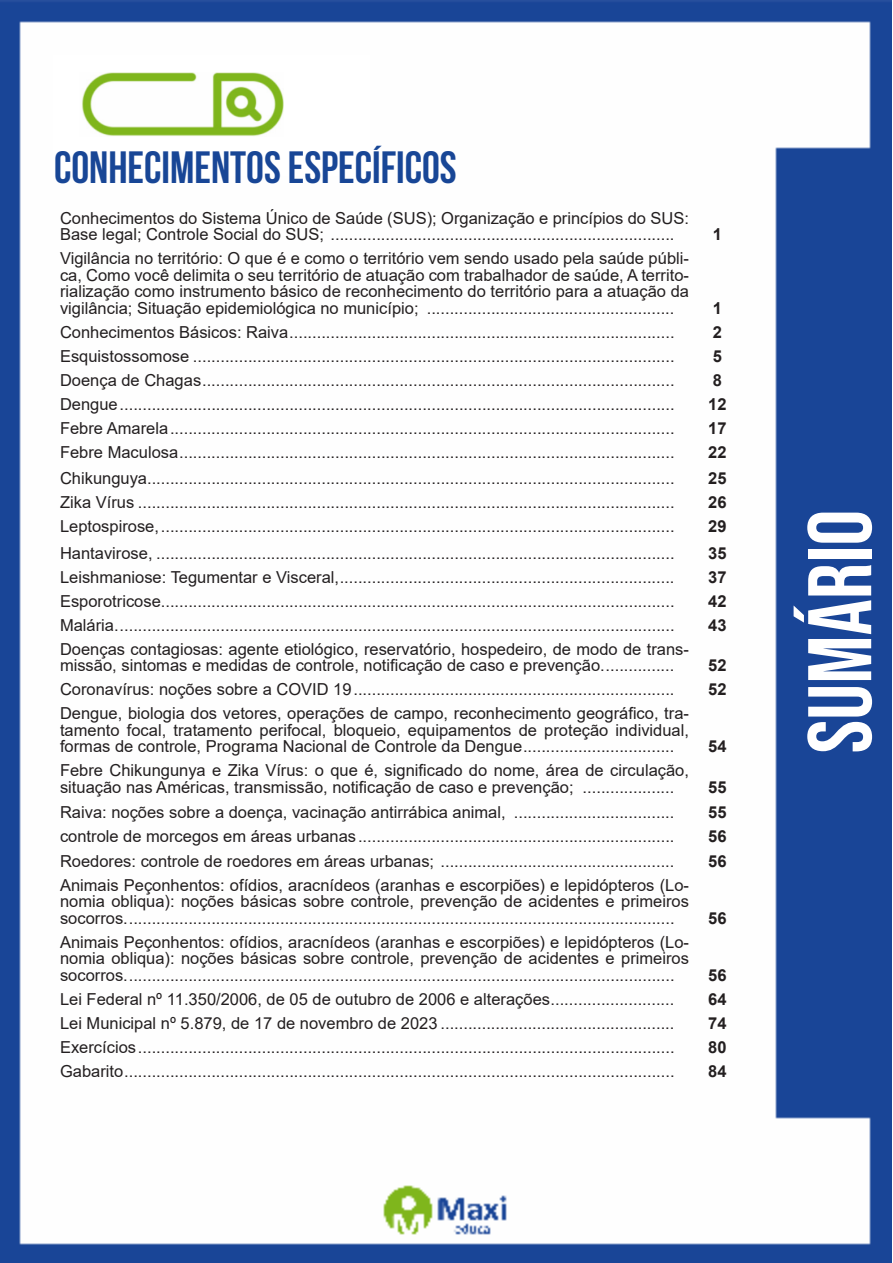
<style>
.page{position:relative;width:893px;height:1263px;background:#fff}
.page>*{position:absolute;margin:0;border:0;box-sizing:border-box;transform-origin:0 0}
.t1{font:90px "Bebas Neue";color:#fff}
.t2{font:700 45px "Bebas Neue";color:#184696}
.ALTERNATIVAS{font:16.5px/16.5px "Arial";color:#231f20;text-align:justify}
.INDICE{font:700 16.5px "Arial";color:#231f20}
</style>
<div class="page">
<img style="left:0;top:0;width:892px;height:1263px">
<div style="left:53px;top:55px;width:317px;height:121px;background:#fff"></div>
<img style="left:82px;top:72px;width:201px;height:64px">
<p class="t2" style="left:54px;top:142px;width:404px">CONHECIMENTOS ESPECÍFICOS</p>
<p class="ALTERNATIVAS" style="left:60px;top:209px;width:630px">Conhecimentos do Sistema Único de Saúde (SUS); Organização e princípios do SUS:<br>Base legal; Controle Social do SUS; ...........................................................................</p>
<p class="ALTERNATIVAS" style="left:60px;top:250px;width:630px">Vigilância no território: O que é e como o território vem sendo usado pela saúde públi&shy;ca, Como você delimita o seu território de atuação com trabalhador de saúde, A territo&shy;rialização como instrumento básico de reconhecimento do território para a atuação da vigilância; Situação epidemiológica no município; ......................................................</p>
<p class="INDICE" style="left:713px;top:223px;width:11px">1</p>
<p class="INDICE" style="left:713px;top:296px;width:11px">1</p>
<p class="ALTERNATIVAS" style="left:60px;top:323px;width:616px">Conhecimentos Básicos: Raiva....................................................................................</p>
<p class="INDICE" style="left:713px;top:320px;width:11px">2</p>
<p class="ALTERNATIVAS" style="left:60px;top:347px;width:616px">Esquistossomose .........................................................................................................</p>
<p class="INDICE" style="left:713px;top:344px;width:11px">5</p>
<p class="ALTERNATIVAS" style="left:60px;top:371px;width:616px">Doença de Chagas.......................................................................................................</p>
<p class="INDICE" style="left:713px;top:368px;width:11px">8</p>
<p class="ALTERNATIVAS" style="left:60px;top:396px;width:616px">Dengue.........................................................................................................................</p>
<p class="INDICE" style="left:708px;top:392px;width:20px">12</p>
<p class="ALTERNATIVAS" style="left:60px;top:420px;width:616px">Febre Amarela..............................................................................................................</p>
<p class="INDICE" style="left:708px;top:416px;width:20px">17</p>
<p class="ALTERNATIVAS" style="left:60px;top:444px;width:616px">Febre Maculosa............................................................................................................</p>
<p class="INDICE" style="left:708px;top:440px;width:20px">22</p>
<p class="ALTERNATIVAS" style="left:60px;top:469px;width:616px">Chikunguya...................................................................................................................</p>
<p class="INDICE" style="left:708px;top:466px;width:20px">25</p>
<p class="ALTERNATIVAS" style="left:60px;top:493px;width:616px">Zika Vírus .....................................................................................................................</p>
<p class="INDICE" style="left:708px;top:490px;width:20px">26</p>
<p class="ALTERNATIVAS" style="left:60px;top:518px;width:616px">Leptospirose,................................................................................................................</p>
<p class="INDICE" style="left:708px;top:515px;width:20px">29</p>
<p class="ALTERNATIVAS" style="left:60px;top:545px;width:616px">Hantavirose, .................................................................................................................</p>
<p class="INDICE" style="left:708px;top:541px;width:20px">35</p>
<p class="ALTERNATIVAS" style="left:60px;top:569px;width:616px">Leishmaniose: Tegumentar e Visceral,.........................................................................</p>
<p class="INDICE" style="left:708px;top:565px;width:20px">37</p>
<p class="ALTERNATIVAS" style="left:60px;top:593px;width:616px">Esporotricose................................................................................................................</p>
<p class="INDICE" style="left:708px;top:589px;width:20px">42</p>
<p class="ALTERNATIVAS" style="left:60px;top:617px;width:616px">Malária..........................................................................................................................</p>
<p class="INDICE" style="left:708px;top:613px;width:20px">43</p>
<p class="ALTERNATIVAS" style="left:60px;top:641px;width:630px">Doenças contagiosas: agente etiológico, reservatório, hospedeiro, de modo de trans&shy;missão, sintomas e medidas de controle, notificação de caso e prevenção................</p>
<p class="INDICE" style="left:708px;top:654px;width:20px">52</p>
<p class="ALTERNATIVAS" style="left:60px;top:681px;width:616px">Coronavírus: noções sobre a COVID 19......................................................................</p>
<p class="INDICE" style="left:708px;top:678px;width:20px">52</p>
<p class="ALTERNATIVAS" style="left:60px;top:705px;width:630px">Dengue, biologia dos vetores, operações de campo, reconhecimento geográfico, tra&shy;tamento focal, tratamento perifocal, bloqueio, equipamentos de proteção individual, formas de controle, Programa Nacional de Controle da Dengue.................................</p>
<p class="INDICE" style="left:708px;top:735px;width:20px">54</p>
<p class="ALTERNATIVAS" style="left:60px;top:762px;width:630px">Febre Chikungunya e Zika Vírus: o que é, significado do nome, área de circulação, situação nas Américas, transmissão, notificação de caso e prevenção; ....................</p>
<p class="INDICE" style="left:708px;top:775px;width:20px">55</p>
<p class="ALTERNATIVAS" style="left:60px;top:804px;width:616px">Raiva: noções sobre a doença, vacinação antirrábica animal, ...................................</p>
<p class="INDICE" style="left:708px;top:800px;width:20px">55</p>
<p class="ALTERNATIVAS" style="left:60px;top:828px;width:616px">controle de morcegos em áreas urbanas.....................................................................</p>
<p class="INDICE" style="left:708px;top:824px;width:20px">56</p>
<p class="ALTERNATIVAS" style="left:60px;top:852px;width:616px">Roedores: controle de roedores em áreas urbanas; ...................................................</p>
<p class="INDICE" style="left:708px;top:849px;width:20px">56</p>
<p class="ALTERNATIVAS" style="left:60px;top:876px;width:630px">Animais Peçonhentos: ofídios, aracnídeos (aranhas e escorpiões) e lepidópteros (Lo&shy;nomia obliqua): noções básicas sobre controle, prevenção de acidentes e primeiros socorros........................................................................................................................</p>
<p class="INDICE" style="left:708px;top:906px;width:20px">56</p>
<p class="ALTERNATIVAS" style="left:60px;top:933px;width:630px">Animais Peçonhentos: ofídios, aracnídeos (aranhas e escorpiões) e lepidópteros (Lo&shy;nomia obliqua): noções básicas sobre controle, prevenção de acidentes e primeiros socorros........................................................................................................................</p>
<p class="INDICE" style="left:708px;top:963px;width:20px">56</p>
<p class="ALTERNATIVAS" style="left:60px;top:990px;width:616px">Lei Federal nº 11.350/2006, de 05 de outubro de 2006 e alterações...........................</p>
<p class="INDICE" style="left:708px;top:987px;width:20px">64</p>
<p class="ALTERNATIVAS" style="left:60px;top:1014px;width:616px">Lei Municipal nº 5.879, de 17 de novembro de 2023 ...................................................</p>
<p class="INDICE" style="left:708px;top:1011px;width:20px">74</p>
<p class="ALTERNATIVAS" style="left:60px;top:1039px;width:616px">Exercícios.....................................................................................................................</p>
<p class="INDICE" style="left:708px;top:1035px;width:20px">80</p>
<p class="ALTERNATIVAS" style="left:60px;top:1063px;width:616px">Gabarito........................................................................................................................</p>
<p class="INDICE" style="left:708px;top:1060px;width:20px">84</p>
<h1 class="t1" style="left:789px;top:753px;width:245px;rotate:-90deg">sumário</h1>
</div>
